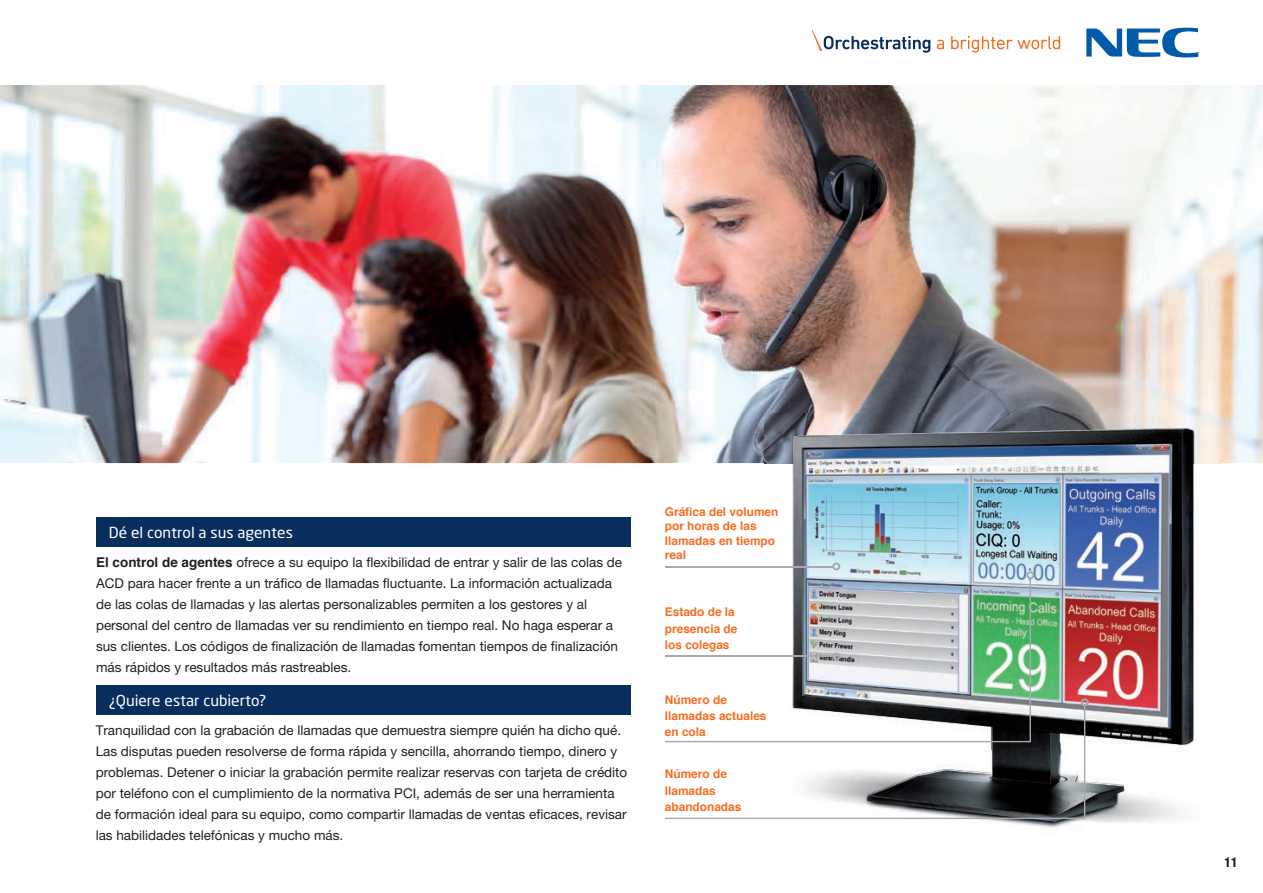
<style>
.page{position:relative;width:1263px;height:893px;background:#fff}
.page>*{position:absolute;margin:0;border:0;box-sizing:border-box;transform-origin:0 0}
.t1{font:15px "Neo Sans Std";color:#fff}
.t2{font:13.5px/21px "Helvetica Neue LT Pro";color:#231f20}
.t3{font:700 condensed 13.5px "Helvetica Neue LT Pro";color:#231f20}
.t4{font:700 12px/16.5px "Helvetica";color:#f36e21}
.s1{font-family:"Helvetica";font-weight:700}
</style>
<div class="page">
<svg style="left:937px;top:40px;width:7px;height:9px"></svg>
<svg style="left:951px;top:36px;width:109px;height:17px"></svg>
<svg style="left:812px;top:30px;width:118px;height:23px"></svg>
<svg style="left:1086px;top:27px;width:112px;height:31px"></svg>
<img style="left:0;top:85px;width:1263px;height:378px">
<div style="left:96px;top:517px;width:534px;height:30px;background:#082e5e"></div>
<div style="left:96px;top:685px;width:534px;height:30px;background:#082e5e"></div>
<img style="left:765px;top:414px;width:457px;height:414px">
<img style="left:793px;top:428px;width:400px;height:393px">
<hr style="left:665px;top:566px;width:169px;height:1px;background:#a8a9ad">
<svg style="left:832px;top:562px;width:8px;height:8px"></svg>
<svg style="left:665px;top:705px;width:420px;height:114px"></svg>
<svg style="left:1081px;top:698px;width:8px;height:8px"></svg>
<svg style="left:665px;top:578px;width:366px;height:164px"></svg>
<svg style="left:1026px;top:571px;width:8px;height:8px"></svg>
<p class="t1" style="left:109px;top:523px;width:186px">Dé el control a sus agentes</p>
<p class="t2" style="left:96px;top:552px;width:528px"><span class="s1">El control de agentes</span> ofrece a su equipo la flexibilidad de entrar y salir de las colas de ACD para hacer frente a un tráfico de llamadas fluctuante. La información actualizada de las colas de llamadas y las alertas personalizables permiten a los gestores y al personal del centro de llamadas ver su rendimiento en tiempo real. No haga esperar a sus clientes. Los códigos de finalización de llamadas fomentan tiempos de finalización más rápidos y resultados más rastreables.</p>
<p class="t1" style="left:109px;top:691px;width:159px">¿Quiere estar cubierto?</p>
<p class="t2" style="left:96px;top:720px;width:533px">Tranquilidad con la grabación de llamadas que demuestra siempre quién ha dicho qué.<br>Las disputas pueden resolverse de forma rápida y sencilla, ahorrando tiempo, dinero y problemas. Detener o iniciar la grabación permite realizar reservas con tarjeta de crédito por teléfono con el cumplimiento de la normativa PCI, además de ser una herramienta de formación ideal para su equipo, como compartir llamadas de ventas eficaces, revisar las habilidades telefónicas y mucho más.</p>
<p class="t4" style="left:665px;top:505px;width:115px;line-height:14.4px">Gráfica del volumen por horas de las llamadas en tiempo real</p>
<p class="t4" style="left:665px;top:604px;width:74px">Estado de la presencia de los colegas</p>
<p class="t4" style="left:665px;top:692px;width:103px;line-height:15.8px">Número de llamadas actuales en cola</p>
<p class="t4" style="left:665px;top:766px;width:78px">Número de llamadas abandonadas</p>
<p class="t3" style="left:1224px;top:854px;width:14px">11</p>
</div>
